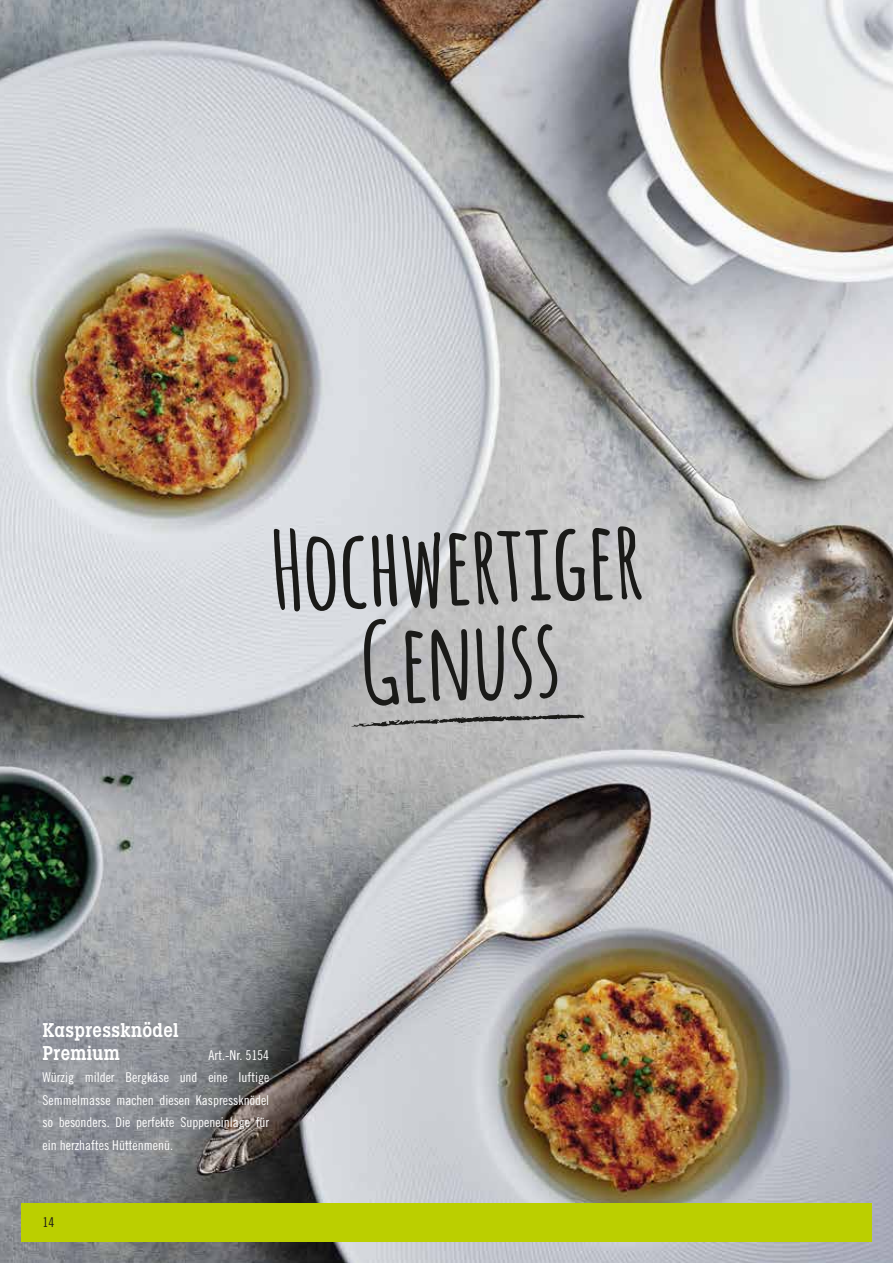
<style>
.page{position:relative;width:893px;height:1263px;background:#fff}
.page>*{position:absolute;margin:0;border:0;box-sizing:border-box;transform-origin:0 0}
.t1{font:700 108px/96px "Amatic";color:#1a1a18;text-align:center}
.t2{font:600 condensed 19.5px/22.5px "Lubalin Graph Std";letter-spacing:.02em;color:#fff}
.t3{font:13.5px/22.5px "Trade Gothic LT Std Cn 18";color:#fff;text-align:justify}
.t4{font:13.5px "Trade Gothic LT Std Cn 18";color:#1a1a18}
</style>
<div class="page">
<img style="left:0;top:0;width:893px;height:1263px">
<div style="left:21px;top:1203px;width:851px;height:39px;background:#bbcf00"></div>
<svg style="left:351px;top:714px;width:234px;height:13px;background:#929292"></svg>
<h1 class="t1" style="left:271px;top:519px;width:371px;rotate:-2deg">Hochwertiger<br>Genuss</h1>
<h2 class="t2" style="left:43px;top:1019px;width:138px">Kaspressknödel<br>Premium</h2>
<p class="t3" style="left:43px;top:1044px;width:228px;text-indent:166px">Art.-Nr. 5154<br>Würzig milder Bergkäse und eine luftige Semmelmasse machen diesen Kaspressknödel so besonders. Die perfekte Suppeneinlage für ein herzhaftes Hüttenmenü.</p>
<p class="t4" style="left:43px;top:1214px;width:13px">14</p>
</div>
